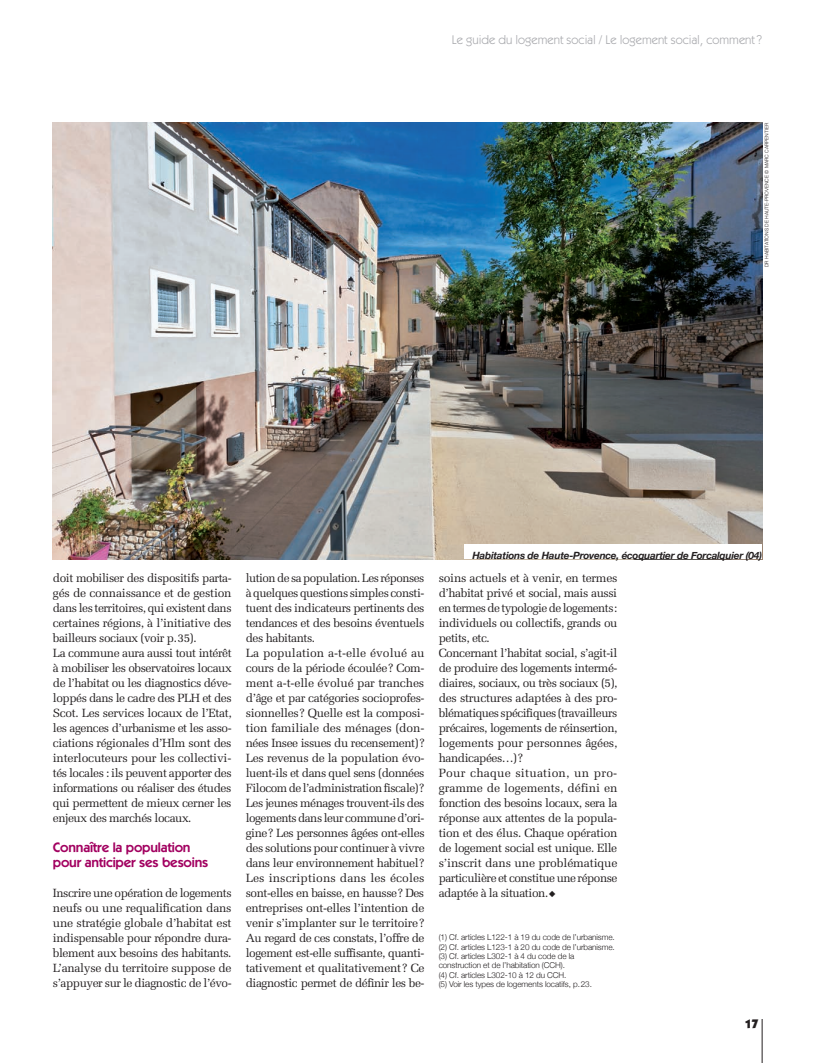
<style>
.page{position:relative;width:815px;height:1063px;background:#fff}
.page>*{position:absolute;margin:0;border:0;box-sizing:border-box;transform-origin:0 0}
.t1{font:600 13.75px/15px "Itc Kabel";letter-spacing:-.015em;color:#a20160}
.t2{font:12.5px "Itc Kabel";color:#a8a9ad}
.t3{font:900 12.5px "Itc Kabel";color:#231f20}
.t4{font:11.88px/15px "Melior LT Std";letter-spacing:-.035em;color:#231f20}
.t5{font:italic 700 10px "Helvetica Neue";letter-spacing:-.02em;color:#231f20}
.t6{font:300 8.12px/9.4px "Helvetica Neue";letter-spacing:-.01em;color:#231f20}
.t7{font:300 5px "Helvetica Neue";color:#231f20}
</style>
<div class="page">
<hr style="left:761px;top:1018px;width:1px;height:44px;background:#231f20">
<img style="left:53px;top:123px;width:708px;height:436px">
<div style="left:464px;top:544px;width:297px;height:15px;background:#fff"></div>
<p class="t2" style="left:452px;top:35px;width:311px">Le guide du logement social / Le logement social, comment ?</p>
<p class="t7" style="left:763px;top:267px;width:145px;rotate:-90deg">DR HABITATIONS DE HAUTE-PROVENCE © MARC CARPENTIER</p>
<p class="t4" style="left:53px;top:571px;width:180px">doit mobiliser des dispositifs parta&shy;gés de connaissance et de gestion dans les territoires, qui existent dans certaines régions, à l’initiative des bailleurs sociaux (voir p. 35).<br>La commune aura aussi tout intérêt à mobiliser les observatoires locaux de l’habitat ou les diagnostics déve&shy;loppés dans le cadre des PLH et des Scot. Les services locaux de l’Etat, les agences d’urbanisme et les asso&shy;ciations régionales d’Hlm sont des interlocuteurs pour les collectivi&shy;tés locales : ils peuvent apporter des informations ou réaliser des études qui permettent de mieux cerner les enjeux des marchés locaux.</p>
<p class="t1" style="left:53px;top:841px;width:157px">Connaître la population pour anticiper ses besoins</p>
<p class="t4" style="left:53px;top:886px;width:180px;text-align:justify">Inscrire une opération de logements neufs ou une requalification dans une stratégie globale d’habitat est indispensable pour répondre dura&shy;blement aux besoins des habitants.<br>L’analyse du territoire suppose de s’appuyer sur le diagnostic de l’évo-</p>
<p class="t5" style="left:472px;top:549px;width:291px">Habitations de Haute-Provence, écoquartier de Forcalquier (04)</p>
<p class="t4" style="left:246px;top:571px;width:180px">lution de sa population. Les réponses à quelques questions simples consti&shy;tuent des indicateurs pertinents des tendances et des besoins éventuels des habitants.<br>La population a-t-elle évolué au cours de la période écoulée ? Com&shy;ment a-t-elle évolué par tranches d’âge et par catégories socioprofes&shy;sionnelles ? Quelle est la composi&shy;tion familiale des ménages (don&shy;nées Insee issues du recensement) ?<br>Les revenus de la population évo&shy;luent-ils et dans quel sens (données Filocom de l’administration fiscale) ?<br>Les jeunes ménages trouvent-ils des logements dans leur commune d’ori&shy;gine ? Les personnes âgées ont-elles des solutions pour continuer à vivre dans leur environnement habituel ?<br>Les inscriptions dans les écoles sont-elles en baisse, en hausse ? Des entreprises ont-elles l’intention de venir s’implanter sur le territoire ?<br>Au regard de ces constats, l’offre de logement est-elle suffisante, quanti&shy;tativement et qualitativement ? Ce diagnostic permet de définir les be-</p>
<p class="t4" style="left:438px;top:571px;width:180px">soins actuels et à venir, en termes d’habitat privé et social, mais aussi en termes de typologie de logements : individuels ou collectifs, grands ou petits, etc.<br>Concernant l’habitat social, s’agit-il de produire des logements intermé&shy;diaires, sociaux, ou très sociaux (5), des structures adaptées à des pro&shy;blématiques spécifiques (travailleurs précaires, logements de réinsertion, logements pour personnes âgées, handicapées…) ?<br>Pour chaque situation, un pro&shy;gramme de logements, défini en fonction des besoins locaux, sera la réponse aux attentes de la popula&shy;tion et des élus. Chaque opération de logement social est unique. Elle s’inscrit dans une problématique particulière et constitue une réponse adaptée à la situation. ◆</p>
<p class="t6" style="left:438px;top:932px;width:178px">(1) Cf. articles L122-1 à 19 du code de l’urbanisme. (2) Cf. articles L123-1 à 20 du code de l’urbanisme. (3) Cf. articles L302-1 à 4 du code de la construction et de l’habitation (CCH).<br>(4) Cf. articles L302-10 à 12 du CCH.<br>(5) Voir les types de logements locatifs, p. 23.</p>
<p class="t3" style="left:744px;top:1018px;width:15px">17</p>
</div>
